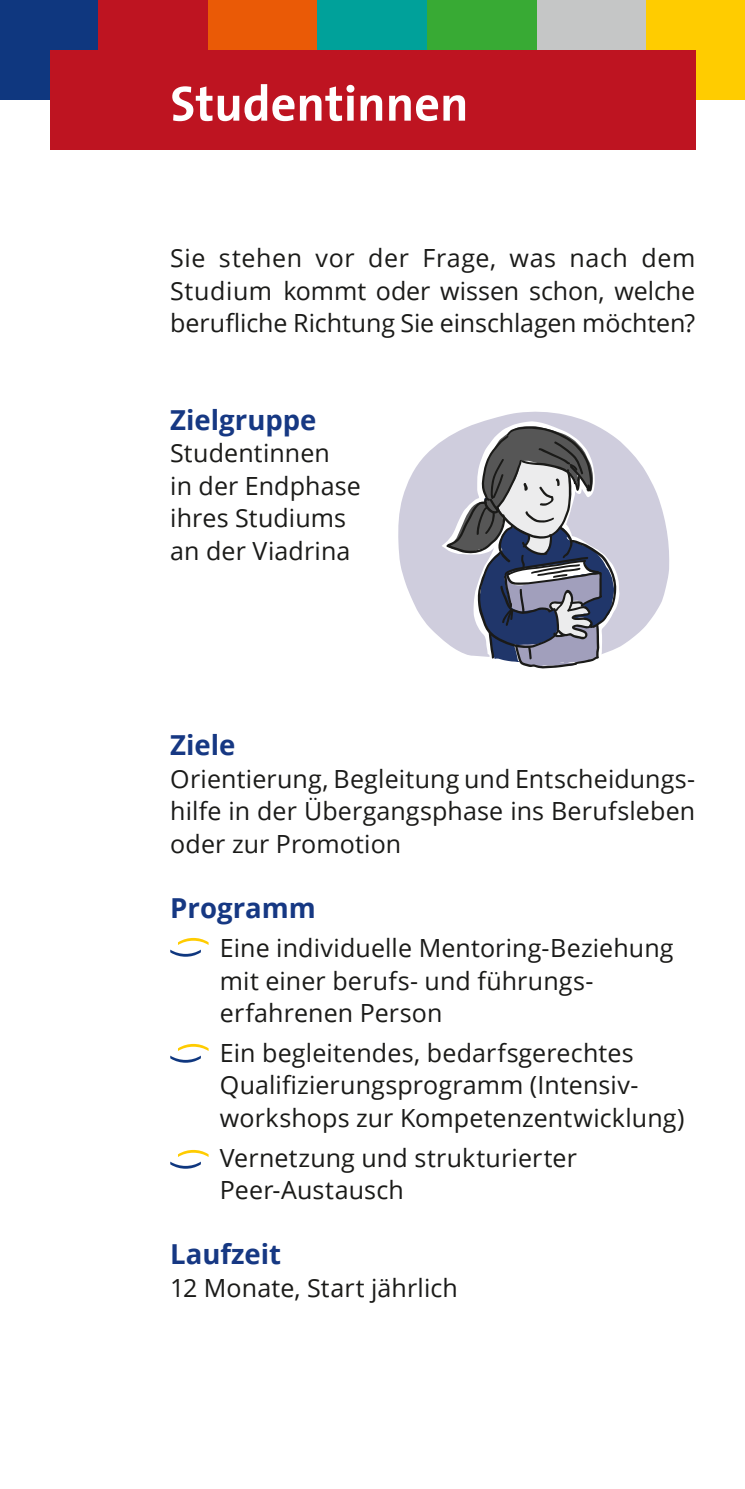
<style>
.page{position:relative;width:745px;height:1489px;background:#fff}
.page>*{position:absolute;margin:0;border:0;box-sizing:border-box;transform-origin:0 0}
.t1{font:700 50px "The Sans";color:#fff}
.t2{font:700 27.5px "Open Sans";color:#163883}
.t3{font:25px/32.5px "Open Sans";letter-spacing:.005em;color:#1a1a18}
</style>
<div class="page">
<svg style="left:170px;top:937px;width:38px;height:19px"></svg>
<svg style="left:170px;top:1043px;width:38px;height:19px"></svg>
<svg style="left:170px;top:1149px;width:38px;height:19px"></svg>
<div style="left:0;top:0;width:98px;height:100px;background:#0f377f"></div>
<div style="left:98px;top:0;width:110px;height:100px;background:#be1421"></div>
<div style="left:208px;top:0;width:109px;height:100px;background:#ea5a06"></div>
<div style="left:317px;top:0;width:110px;height:100px;background:#00a19a"></div>
<div style="left:427px;top:0;width:109px;height:100px;background:#38aa34"></div>
<div style="left:536px;top:0;width:110px;height:100px;background:#c5c6c6"></div>
<div style="left:646px;top:0;width:98px;height:100px;background:#fc0"></div>
<div style="left:50px;top:50px;width:644px;height:100px;background:#be1421"></div>
<svg style="left:398px;top:411px;width:271px;height:236px;fill:#cfcddd"></svg>
<svg style="left:441px;top:421px;width:178px;height:248px;fill:#cfcddd"></svg>
<svg style="left:446px;top:426px;width:170px;height:242px;background:#9396a5"></svg>
<h1 class="t1" style="left:170px;top:62px;width:299px">Studentinnen</h1>
<p class="t3" style="left:170px;top:241px;width:526px;text-align:justify">Sie stehen vor der Frage, was nach dem Studium kommt oder wissen schon, welche berufliche Richtung Sie einschlagen möchten?</p>
<p class="t2" style="left:170px;top:400px;width:148px">Zielgruppe</p>
<p class="t3" style="left:170px;top:436px;width:192px">Studentinnen<br>in der Endphase ihres Studiums an der Viadrina</p>
<p class="t2" style="left:170px;top:725px;width:67px">Ziele</p>
<p class="t3" style="left:170px;top:761px;width:526px;text-align:justify">Orientierung, Begleitung und Entscheidungs&shy;hilfe in der Übergangsphase ins Berufsleben oder zur Promotion</p>
<p class="t2" style="left:170px;top:888px;width:147px">Programm</p>
<p class="t3" style="left:220px;top:931px;width:455px">Eine individuelle Mentoring-Beziehung mit einer berufs- und führungs&shy;erfahrenen Person</p>
<p class="t3" style="left:220px;top:1035px;width:466px">Ein begleitendes, bedarfsgerechtes<br>Qualifizierungsprogramm (Intensiv&shy;workshops zur Kompetenzentwicklung)</p>
<p class="t3" style="left:220px;top:1140px;width:358px">Vernetzung und strukturierter<br>Peer-Austausch</p>
<p class="t2" style="left:170px;top:1234px;width:112px">Laufzeit</p>
<p class="t3" style="left:170px;top:1270px;width:289px">12 Monate, Start jährlich</p>
</div>
